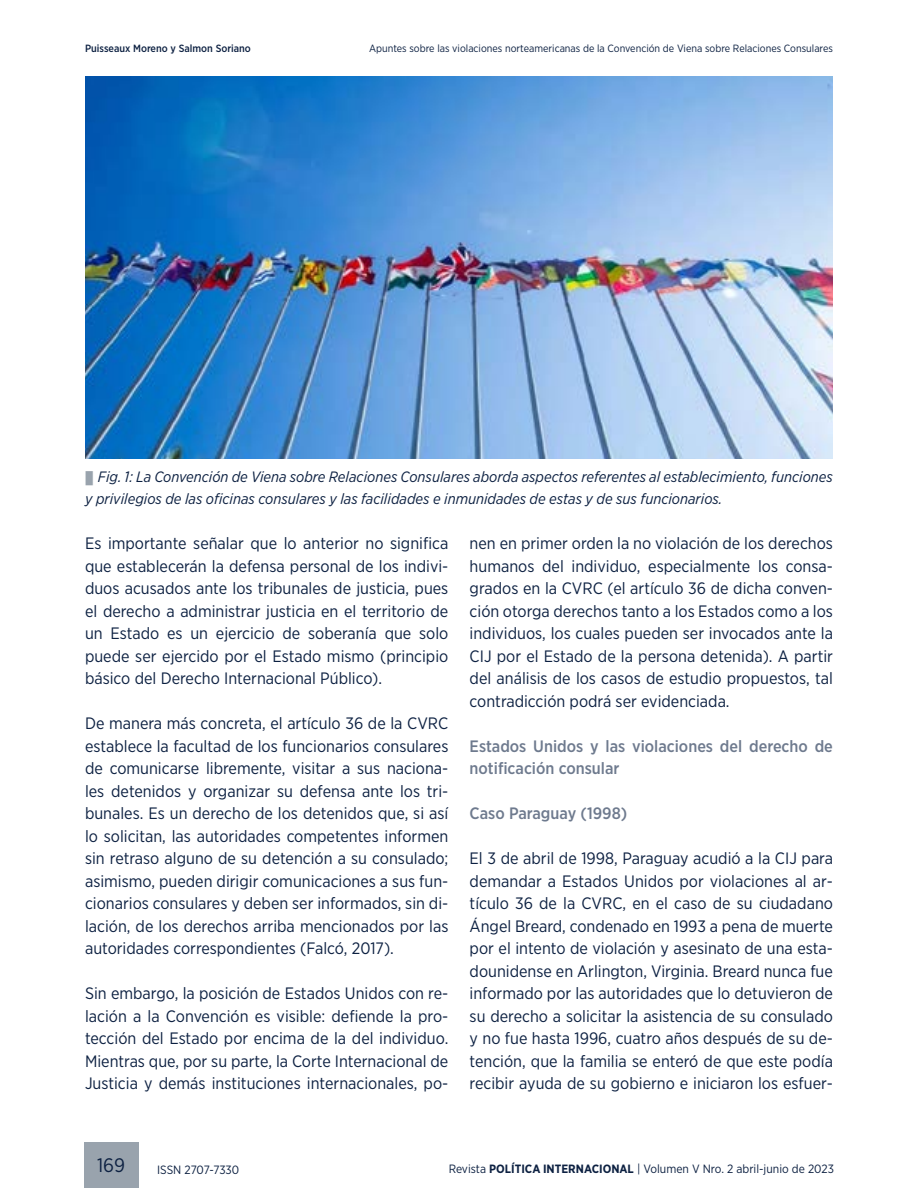
<style>
.page{position:relative;width:918px;height:1188px;background:#fff}
.page>*{position:absolute;margin:0;border:0;box-sizing:border-box;transform-origin:0 0}
.t1{font:19.5px "Gotham Narrow";color:#0d2142}
.t2{font:16.5px/22.5px "Gotham Narrow";color:#0d2142;text-align:justify}
.t3{font:500 16.5px/22.5px "Gotham Narrow";color:#6e7a8e}
.t4{font:italic 15px/22.5px "Gotham Narrow";color:#0d2142}
.t5{font:12px "Gotham Narrow";color:#0d2142}
.t6{font:10.5px "Gotham Narrow";color:#0d2142}
.t7{font:500 10.5px "Gotham Narrow";color:#0d2142}
.s1{font-family:"STIX General";font-style:normal;color:#99a3ad}
.s2{font-weight:700}
</style>
<div class="page">
<img style="left:85px;top:76px;width:748px;height:383px">
<div style="left:84px;top:1143px;width:54px;height:45px;background:#99a3ad"></div>
<p class="t7" style="left:85px;top:41px;width:167px">Puisseaux Moreno y Salmon Soriano</p>
<p class="t6" style="left:369px;top:41px;width:465px">Apuntes sobre las violaciones norteamericanas de la Convención de Viena sobre Relaciones Consulares</p>
<p class="t4" style="left:85px;top:465px;width:749px"><span class="s1">▮</span> Fig. 1: La Convención de Viena sobre Relaciones Consulares aborda aspectos referentes al establecimiento, funciones y privilegios de las oficinas consulares y las facilidades e inmunidades de estas y de sus funcionarios.</p>
<p class="t2" style="left:85px;top:532px;width:365px">Es importante señalar que lo anterior no significa que establecerán la defensa personal de los indivi&shy;duos acusados ante los tribunales de justicia, pues el derecho a administrar justicia en el territorio de un Estado es un ejercicio de soberanía que solo puede ser ejercido por el Estado mismo (principio básico del Derecho Internacional Público).</p>
<p class="t2" style="left:85px;top:712px;width:365px">De manera más concreta, el artículo 36 de la CVRC establece la facultad de los funcionarios consulares de comunicarse libremente, visitar a sus naciona&shy;les detenidos y organizar su defensa ante los tri&shy;bunales. Es un derecho de los detenidos que, si así lo solicitan, las autoridades competentes informen sin retraso alguno de su detención a su consulado; asimismo, pueden dirigir comunicaciones a sus fun&shy;cionarios consulares y deben ser informados, sin di&shy;lación, de los derechos arriba mencionados por las autoridades correspondientes (Falcó, 2017).</p>
<p class="t2" style="left:85px;top:982px;width:365px">Sin embargo, la posición de Estados Unidos con re&shy;lación a la Convención es visible: defiende la pro&shy;tección del Estado por encima de la del individuo.<br>Mientras que, por su parte, la Corte Internacional de Justicia y demás instituciones internacionales, po-</p>
<p class="t2" style="left:470px;top:532px;width:365px">nen en primer orden la no violación de los derechos humanos del individuo, especialmente los consa&shy;grados en la CVRC (el artículo 36 de dicha conven&shy;ción otorga derechos tanto a los Estados como a los individuos, los cuales pueden ser invocados ante la CIJ por el Estado de la persona detenida). A partir del análisis de los casos de estudio propuestos, tal contradicción podrá ser evidenciada.</p>
<p class="t3" style="left:470px;top:734px;width:365px">Estados Unidos y las violaciones del derecho de notificación consular</p>
<p class="t3" style="left:470px;top:802px;width:159px">Caso Paraguay (1998)</p>
<p class="t2" style="left:470px;top:847px;width:365px">El 3 de abril de 1998, Paraguay acudió a la CIJ para demandar a Estados Unidos por violaciones al ar&shy;tículo 36 de la CVRC, en el caso de su ciudadano Ángel Breard, condenado en 1993 a pena de muerte por el intento de violación y asesinato de una esta&shy;dounidense en Arlington, Virginia. Breard nunca fue informado por las autoridades que lo detuvieron de su derecho a solicitar la asistencia de su consulado y no fue hasta 1996, cuatro años después de su de&shy;tención, que la familia se enteró de que este podía recibir ayuda de su gobierno e iniciaron los esfuer-</p>
<p class="t1" style="left:97px;top:1153px;width:29px">169</p>
<p class="t5" style="left:157px;top:1162px;width:84px">ISSN 2707-7330</p>
<p class="t5" style="left:449px;top:1162px;width:387px">Revista <span class="s2">POLÍTICA INTERNACIONAL</span> | Volumen V Nro. 2 abril-junio de 2023</p>
</div>
